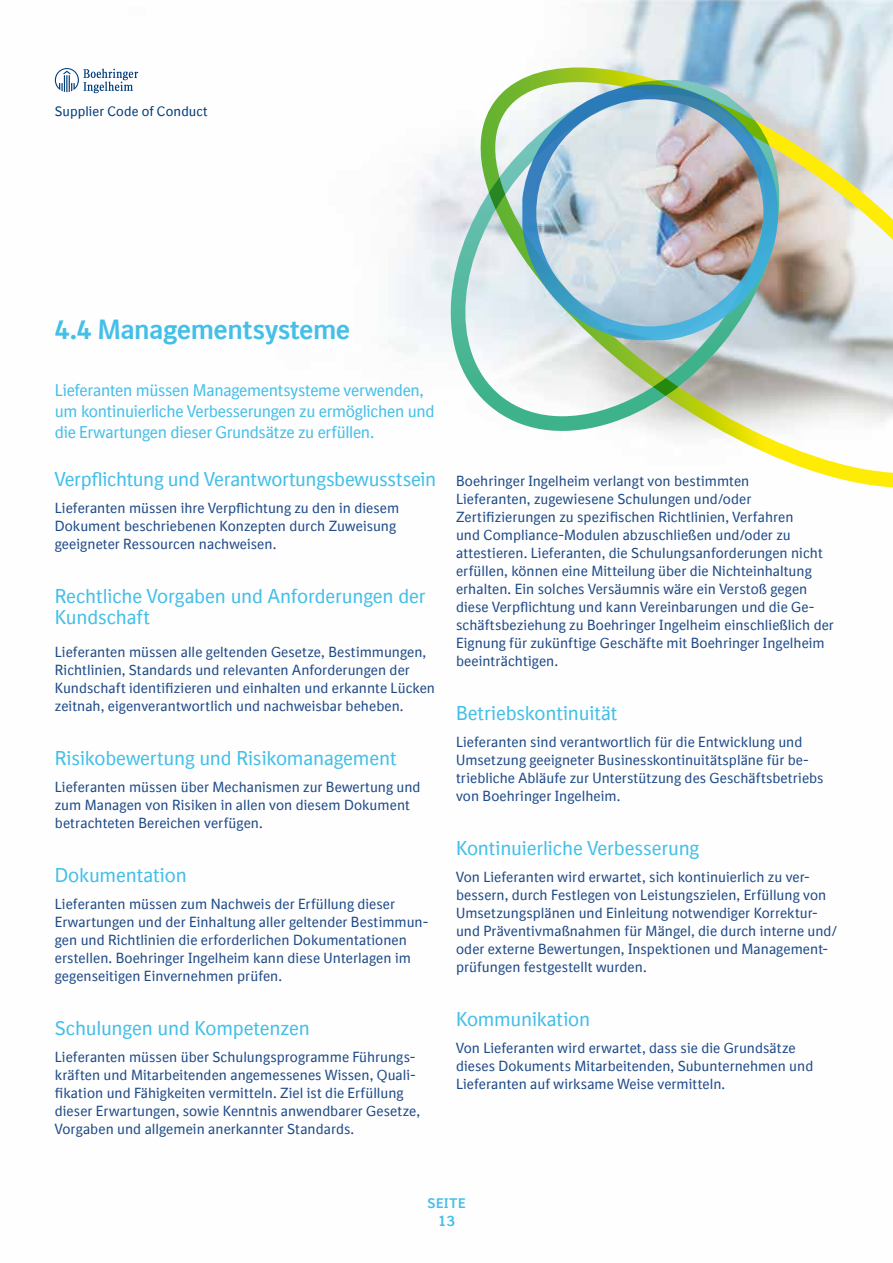
<style>
.page{position:relative;width:893px;height:1263px;background:#fff}
.page>*{position:absolute;margin:0;border:0;box-sizing:border-box;transform-origin:0 0}
.t1{font:700 27px "BI Sans";letter-spacing:-.01em;color:#44bfe8}
.t2{font:19.5px/21px "BI Sans";letter-spacing:-.01em;color:#44bfe8}
.t3{font:16.5px/21px "BI Sans";letter-spacing:-.02em;color:#44bfe8}
.t4{font:700 15px "BI Sans";color:#44bfe8}
.t5{font:14.25px/18px "BI Sans";color:#1e4a87}
.t6{font:13.5px "BI Sans";letter-spacing:.005em;color:#003d7c}
.t7{font:700 13.5px "BI Sans";letter-spacing:.065em;color:#44bfe8}
</style>
<div class="page">
<img style="left:54px;top:0;width:839px;height:488px">
<svg style="left:472px;top:68px;width:421px;height:419px"></svg>
<svg style="left:447px;top:72px;width:336px;height:365px"></svg>
<img style="left:522px;top:85px;width:256px;height:255px">
<svg style="left:55px;top:68px;width:83px;height:25px"></svg>
<p class="t6" style="left:55px;top:103px;width:154px">Supplier Code of Conduct</p>
<h1 class="t1" style="left:55px;top:314px;width:296px">4.4 Managementsysteme</h1>
<p class="t3" style="left:55px;top:380px;width:381px">Lieferanten müssen Managementsysteme verwenden, um kontinuierliche Verbesserungen zu ermöglichen und die Erwartungen dieser Grundsätze zu erfüllen.</p>
<h2 class="t2" style="left:55px;top:469px;width:383px">Verpflichtung und Verantwortungsbewusstsein</h2>
<p class="t5" style="left:55px;top:499px;width:346px">Lieferanten müssen ihre Verpflichtung zu den in diesem<br>Dokument beschriebenen Konzepten durch Zuweisung geeigneter Ressourcen nachweisen.</p>
<h2 class="t2" style="left:55px;top:586px;width:372px">Rechtliche Vorgaben und Anforderungen der<br>Kundschaft</h2>
<p class="t5" style="left:55px;top:643px;width:382px">Lieferanten müssen alle geltenden Gesetze, Bestimmungen, Richtlinien, Standards und relevanten Anforderungen der Kundschaft identifizieren und einhalten und erkannte Lücken zeitnah, eigenverantwortlich und nachweisbar beheben.</p>
<h2 class="t2" style="left:55px;top:748px;width:343px">Risikobewertung und Risikomanagement</h2>
<p class="t5" style="left:55px;top:778px;width:367px">Lieferanten müssen über Mechanismen zur Bewertung und zum Managen von Risiken in allen von diesem Dokument betrachteten Bereichen verfügen.</p>
<h2 class="t2" style="left:55px;top:865px;width:134px">Dokumentation</h2>
<p class="t5" style="left:55px;top:895px;width:375px">Lieferanten müssen zum Nachweis der Erfüllung dieser Erwartungen und der Einhaltung aller geltender Bestimmun&shy;gen und Richtlinien die erforderlichen Dokumentationen erstellen. Boehringer Ingelheim kann diese Unterlagen im gegenseitigen Einvernehmen prüfen.</p>
<h2 class="t2" style="left:55px;top:1018px;width:257px">Schulungen und Kompetenzen</h2>
<p class="t5" style="left:55px;top:1048px;width:367px">Lieferanten müssen über Schulungsprogramme Führungs&shy;kräften und Mitarbeitenden angemessenes Wissen, Quali&shy;fikation und Fähigkeiten vermitteln. Ziel ist die Erfüllung dieser Erwartungen, sowie Kenntnis anwendbarer Gesetze, Vorgaben und allgemein anerkannter Standards.</p>
<p class="t5" style="left:456px;top:472px;width:379px">Boehringer Ingelheim verlangt von bestimmten<br>Lieferanten, zugewiesene Schulungen und/oder Zertifizierungen zu spezifischen Richtlinien, Verfahren<br>und Compliance-Modulen abzuschließen und/oder zu attestieren. Lieferanten, die Schulungsanforderungen nicht erfüllen, können eine Mitteilung über die Nichteinhaltung erhalten. Ein solches Versäumnis wäre ein Verstoß gegen diese Verpflichtung und kann Vereinbarungen und die Ge&shy;schäftsbeziehung zu Boehringer Ingelheim einschließlich der Eignung für zukünftige Geschäfte mit Boehringer Ingelheim beeinträchtigen.</p>
<h2 class="t2" style="left:456px;top:703px;width:163px">Betriebskontinuität</h2>
<p class="t5" style="left:456px;top:733px;width:369px">Lieferanten sind verantwortlich für die Entwicklung und Umsetzung geeigneter Businesskontinuitätspläne für be&shy;triebliche Abläufe zur Unterstützung des Geschäftsbetriebs von Boehringer Ingelheim.</p>
<h2 class="t2" style="left:456px;top:838px;width:245px">Kontinuierliche Verbesserung</h2>
<p class="t5" style="left:456px;top:868px;width:382px">Von Lieferanten wird erwartet, sich kontinuierlich zu ver&shy;bessern, durch Festlegen von Leistungszielen, Erfüllung von Umsetzungsplänen und Einleitung notwendiger Korrektur&shy;und Präventivmaßnahmen für Mängel, die durch interne und/ oder externe Bewertungen, Inspektionen und Management&shy;prüfungen festgestellt wurden.</p>
<h2 class="t2" style="left:456px;top:1009px;width:136px">Kommunikation</h2>
<p class="t5" style="left:456px;top:1039px;width:359px">Von Lieferanten wird erwartet, dass sie die Grundsätze dieses Dokuments Mitarbeitenden, Subunternehmen und<br>Lieferanten auf wirksame Weise vermitteln.</p>
<p class="t7" style="left:427px;top:1196px;width:40px">SEITE</p>
<p class="t4" style="left:438px;top:1212px;width:18px">13</p>
</div>
